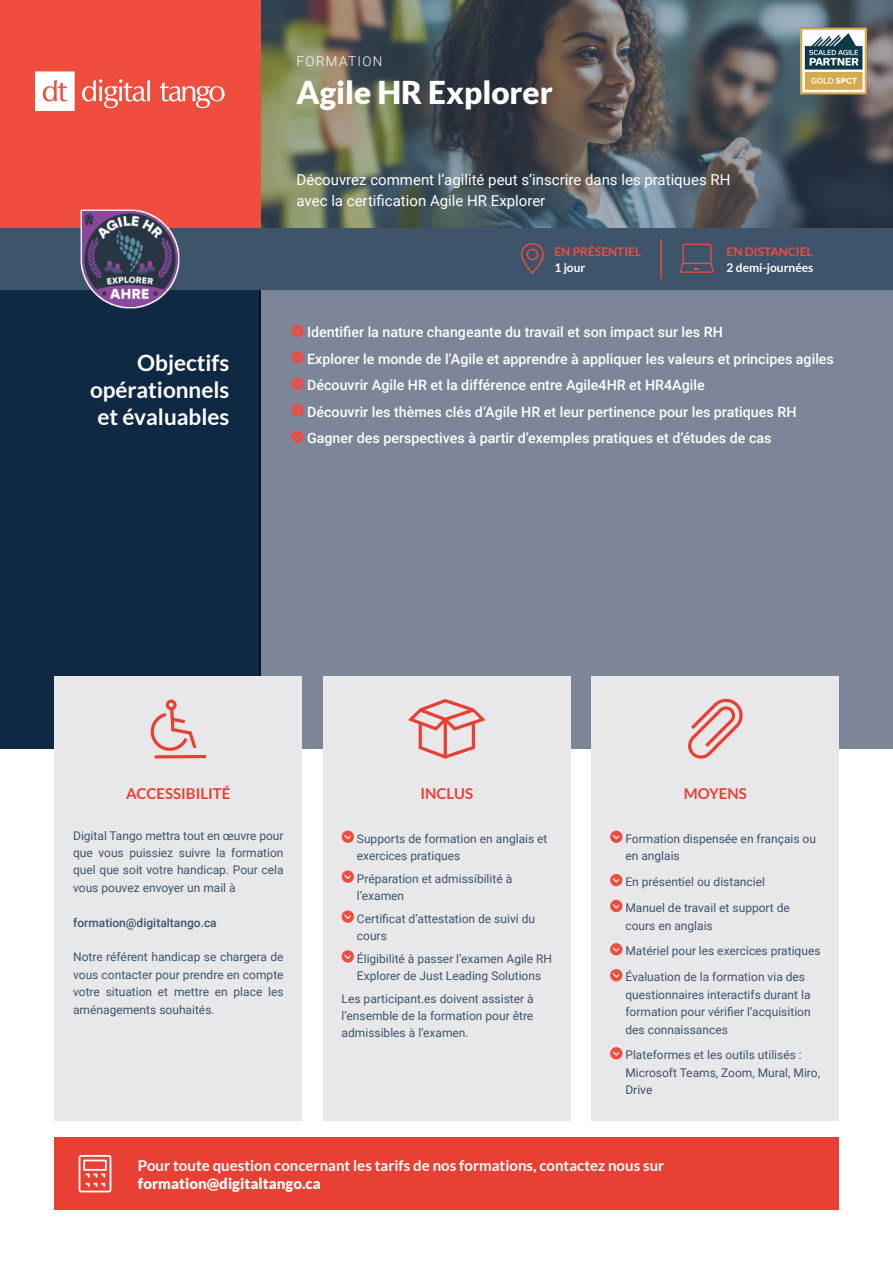
<style>
.page{position:relative;width:893px;height:1263px;background:#fff}
.page>*{position:absolute;margin:0;border:0;box-sizing:border-box;transform-origin:0 0}
.t1{font:900 31.5px "Lato";color:#fff}
.t2{font:700 22.5px "Lato";color:#fff}
.t3{font:15px/21px "Roboto";color:#fff}
.t4{font:700 15px "Lato";color:#fff}
.t5{font:700 15px "Lato";color:#e84033}
.t6{font:900 15px "Lato";color:#fff}
.Liste_à_puces_DT_-_objectifs{font:500 14.25px "Roboto";color:#fff}
.t7{font:300 13.5px "Roboto";letter-spacing:.1em;color:#fff}
.Liste_à_puces_DT{font:12px/17.4px "Roboto";color:#3d546b}
.t8{font:500 12px "Roboto";color:#3d546b}
.t9{font:700 12px "Lato";color:#ef4d3d}
.t10{font:700 12px "Lato";color:#fff}
</style>
<div class="page">
<div style="left:0;top:259px;width:260px;height:489px;background:#0f2945"></div>
<div style="left:259px;top:274px;width:634px;height:474px;background:#7c8698"></div>
<img style="left:260px;top:0;width:633px;height:228px">
<div style="left:0;top:0;width:260px;height:228px;background:#ef4d3d"></div>
<svg style="left:82px;top:79px;width:68px;height:29px"></svg>
<svg style="left:160px;top:82px;width:65px;height:26px"></svg>
<svg style="left:35px;top:71px;width:40px;height:40px;background:#fce7e5"></svg>
<div style="left:0;top:228px;width:893px;height:62px;background:#3d546b"></div>
<svg style="left:291px;top:325px;width:13px;height:12px"></svg>
<svg style="left:291px;top:351px;width:13px;height:12px"></svg>
<svg style="left:291px;top:378px;width:13px;height:12px"></svg>
<svg style="left:291px;top:404px;width:13px;height:12px"></svg>
<svg style="left:291px;top:431px;width:13px;height:12px"></svg>
<img style="left:80px;top:209px;width:100px;height:100px">
<div style="left:55px;top:676px;width:247px;height:444px;background:#e8e8eb"></div>
<div style="left:323px;top:676px;width:247px;height:444px;background:#e8e8eb"></div>
<div style="left:592px;top:676px;width:247px;height:444px;background:#e8e8eb"></div>
<div style="left:54px;top:1137px;width:785px;height:73px;background:#e84033"></div>
<svg style="left:342px;top:831px;width:12px;height:12px"></svg>
<svg style="left:342px;top:870px;width:12px;height:13px"></svg>
<svg style="left:342px;top:910px;width:12px;height:13px"></svg>
<svg style="left:342px;top:950px;width:12px;height:13px"></svg>
<svg style="left:610px;top:831px;width:12px;height:12px"></svg>
<svg style="left:610px;top:874px;width:12px;height:12px"></svg>
<svg style="left:610px;top:900px;width:12px;height:12px"></svg>
<svg style="left:610px;top:943px;width:12px;height:12px"></svg>
<svg style="left:610px;top:969px;width:12px;height:12px"></svg>
<svg style="left:610px;top:1047px;width:12px;height:12px"></svg>
<svg style="left:688px;top:698px;width:55px;height:61px"></svg>
<svg style="left:408px;top:699px;width:78px;height:60px"></svg>
<hr style="left:155px;top:755px;width:51px;height:3px;background:#e84033">
<svg style="left:150px;top:699px;width:46px;height:52px"></svg>
<svg style="left:79px;top:1155px;width:32px;height:37px"></svg>
<svg style="left:520px;top:243px;width:24px;height:31px"></svg>
<svg style="left:680px;top:244px;width:34px;height:29px"></svg>
<hr style="left:660px;top:239px;width:2px;height:40px;background:#ef4d3d">
<img style="left:797px;top:25px;width:73px;height:72px">
<p class="t7" style="left:297px;top:52px;width:87px">FORMATION</p>
<h1 class="t1" style="left:297px;top:74px;width:258px">Agile HR Explorer</h1>
<p class="t3" style="left:297px;top:168px;width:435px">Découvrez comment l’agilité peut s’inscrire dans les pratiques RH avec la certification Agile HR Explorer</p>
<h2 class="t2" style="left:137px;top:350px;width:94px">Objectifs</h2>
<h2 class="t2" style="left:90px;top:377px;width:141px">opérationnels</h2>
<h2 class="t2" style="left:97px;top:404px;width:133px">et évaluables</h2>
<p class="t9" style="left:554px;top:245px;width:88px">EN PRÉSENTIEL</p>
<p class="t9" style="left:727px;top:245px;width:88px">EN DISTANCIEL</p>
<p class="t10" style="left:554px;top:260px;width:33px">1 jour</p>
<p class="t10" style="left:727px;top:260px;width:88px">2 demi-journées</p>
<p class="Liste_à_puces_DT_-_objectifs" style="left:307px;top:322px;width:417px">Identifier la nature changeante du travail et son impact sur les RH</p>
<p class="Liste_à_puces_DT_-_objectifs" style="left:307px;top:348px;width:528px">Explorer le monde de l’Agile et apprendre à appliquer les valeurs et principes agiles</p>
<p class="Liste_à_puces_DT_-_objectifs" style="left:307px;top:375px;width:399px">Découvrir Agile HR et la différence entre Agile4HR et HR4Agile</p>
<p class="Liste_à_puces_DT_-_objectifs" style="left:307px;top:401px;width:491px">Découvrir les thèmes clés d’Agile HR et leur pertinence pour les pratiques RH</p>
<p class="Liste_à_puces_DT_-_objectifs" style="left:307px;top:428px;width:466px">Gagner des perspectives à partir d’exemples pratiques et d’études de cas</p>
<h4 class="t5" style="left:126px;top:785px;width:106px">ACCESSIBILITÉ</h4>
<p class="Liste_à_puces_DT" style="left:73px;top:826px;width:212px;text-align:justify">Digital Tango mettra tout en œuvre pour que vous puissiez suivre la formation quel que soit votre handicap. Pour cela vous pouvez envoyer un mail à</p>
<p class="t8" style="left:73px;top:914px;width:145px">formation@digitaltango.ca</p>
<p class="Liste_à_puces_DT" style="left:73px;top:948px;width:212px;text-align:justify">Notre référent handicap se chargera de vous contacter pour prendre en compte votre situation et mettre en place les aménagements souhaités.</p>
<h4 class="t5" style="left:420px;top:785px;width:54px">INCLUS</h4>
<h4 class="t5" style="left:684px;top:785px;width:65px">MOYENS</h4>
<p class="Liste_à_puces_DT" style="left:357px;top:829px;width:192px">Supports de formation en anglais et exercices pratiques</p>
<p class="Liste_à_puces_DT" style="left:357px;top:869px;width:157px">Préparation et admissibilité à l’examen</p>
<p class="Liste_à_puces_DT" style="left:357px;top:909px;width:180px">Certificat d’attestation de suivi du cours</p>
<p class="Liste_à_puces_DT" style="left:357px;top:949px;width:197px">Éligibilité à passer l’examen Agile RH<br>Explorer de Just Leading Solutions</p>
<p class="Liste_à_puces_DT" style="left:342px;top:989px;width:194px;text-align:justify">Les participant.es doivent assister à l’ensemble de la formation pour être admissibles à l’examen.</p>
<p class="Liste_à_puces_DT" style="left:625px;top:829px;width:192px">Formation dispensée en français ou en anglais</p>
<p class="Liste_à_puces_DT" style="left:625px;top:873px;width:141px">En présentiel ou distanciel</p>
<p class="Liste_à_puces_DT" style="left:625px;top:899px;width:166px">Manuel de travail et support de cours en anglais</p>
<p class="Liste_à_puces_DT" style="left:625px;top:942px;width:197px">Matériel pour les exercices pratiques</p>
<p class="Liste_à_puces_DT" style="left:625px;top:968px;width:187px">Évaluation de la formation via des questionnaires interactifs durant la formation pour vérifier l’acquisition des connaissances</p>
<p class="Liste_à_puces_DT" style="left:625px;top:1046px;width:196px">Plateformes et les outils utilisés :<br>Microsoft Teams, Zoom, Mural, Miro,<br>Drive</p>
<h4 class="t4" style="left:138px;top:1157px;width:528px">Pour toute question concernant les tarifs de nos formations, contactez nous sur</h4>
<h4 class="t6" style="left:138px;top:1175px;width:185px">formation@digitaltango.ca</h4>
</div>
